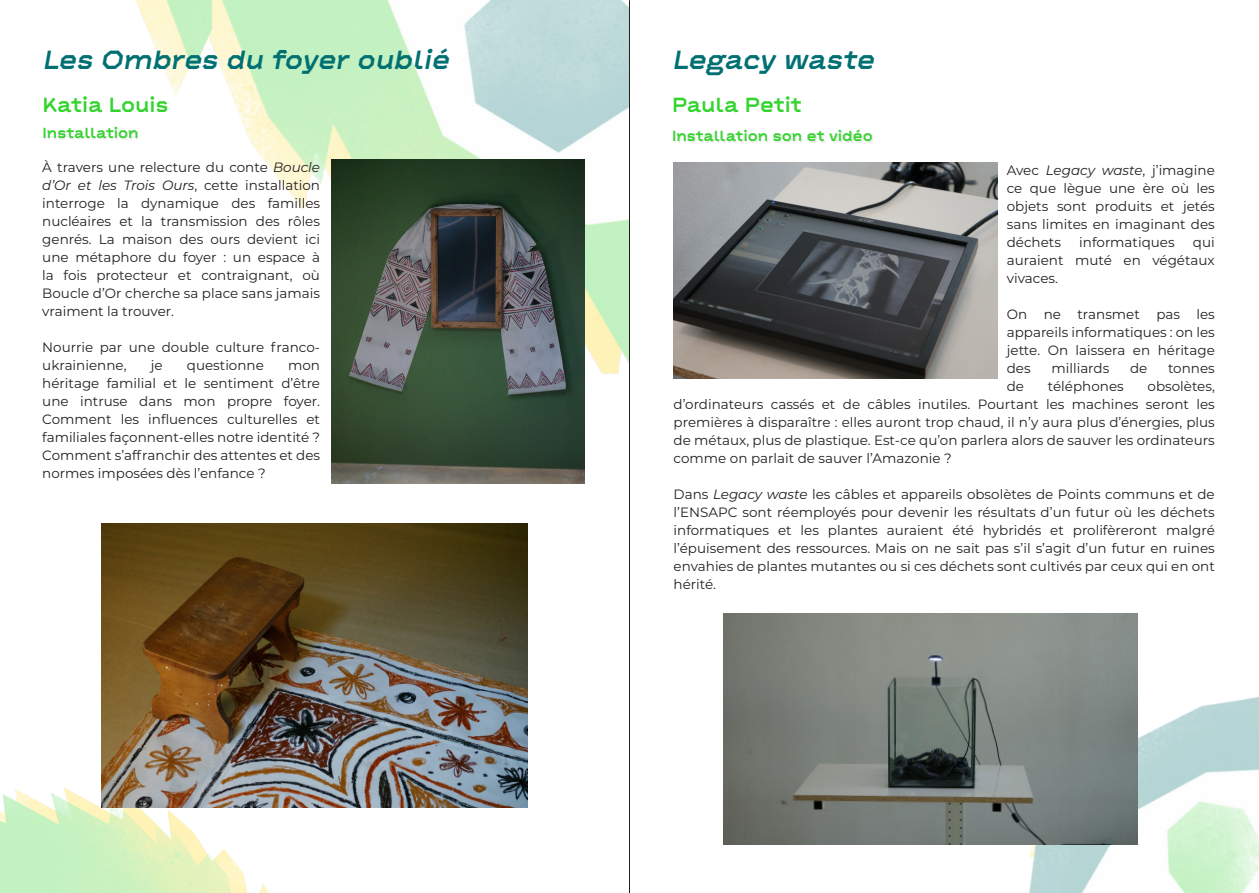
<style>
.page{position:relative;width:1259px;height:893px;background:#fff}
.page>*{position:absolute;margin:0;border:0;box-sizing:border-box;transform-origin:0 0}
.t1{font:italic 700 27px "BVH Anto Plot NEW";color:#007072}
.t2{font:700 21px "BVH Anto Plot NEW";color:#34d42f}
.t3{font:700 15px "BVH Anto Plot NEW";color:#34d42f}
.t4{font:13.5px/18px "Montserrat";color:#231f20;text-align:justify}
.s1{font-style:italic}
</style>
<div class="page">
<img style="left:44px;top:0;width:585px;height:426px">
<img style="left:0;top:665px;width:269px;height:228px">
<div style="left:674px;top:131px;width:198px;height:11px;background:#231f20;opacity:.1"></div>
<img style="left:896px;top:613px;width:363px;height:280px">
<hr style="left:629px;top:0;width:1px;height:893px;background:#231f20">
<div style="left:45px;top:128px;width:93px;height:11px;background:#231f20;opacity:.1"></div>
<img style="left:332px;top:159px;width:252px;height:325px">
<img style="left:102px;top:523px;width:426px;height:285px">
<img style="left:673px;top:162px;width:324px;height:216px">
<img style="left:723px;top:613px;width:414px;height:231px">
<p class="t1" style="left:43px;top:43px;width:413px">Les Ombres du foyer oublié</p>
<p class="t1" style="left:672px;top:43px;width:209px">Legacy waste</p>
<p class="t2" style="left:43px;top:92px;width:127px">Katia Louis</p>
<p class="t2" style="left:672px;top:92px;width:131px">Paula Petit</p>
<p class="t3" style="left:43px;top:124px;width:98px">Installation</p>
<p class="t3" style="left:672px;top:127px;width:202px">Installation son et vidéo</p>
<p class="t4" style="left:42px;top:158px;width:279px">À travers une relecture du conte <span class="s1">Boucle d’Or et les Trois Ours</span>, cette installation interroge la dynamique des familles nucléaires et la transmission des rôles genrés. La maison des ours devient ici une métaphore du foyer : un espace à la fois protecteur et contraignant, où Boucle d’Or cherche sa place sans jamais vraiment la trouver.</p>
<p class="t4" style="left:42px;top:338px;width:279px">Nourrie par une double culture franco&shy;ukrainienne,</p>
<p class="t4" style="left:151px;top:356px;width:13px">je</p>
<p class="t4" style="left:187px;top:356px;width:79px">questionne</p>
<p class="t4" style="left:42px;top:356px;width:279px;text-indent:246px">mon héritage familial et le sentiment d’être une intruse dans mon propre foyer.<br>Comment les influences culturelles et familiales façonnent-elles notre identité ?<br>Comment s’affranchir des attentes et des normes imposées dès l’enfance ?</p>
<p class="t4" style="left:1006px;top:161px;width:209px">Avec <span class="s1">Legacy waste</span>, j’imagine ce que lègue une ère où les objets sont produits et jetés sans limites en imaginant des déchets</p>
<p class="t4" style="left:1079px;top:233px;width:97px">informatiques</p>
<p class="t4" style="left:1006px;top:233px;width:209px;text-indent:186px">qui auraient muté en végétaux vivaces.</p>
<p class="t4" style="left:1006px;top:305px;width:209px">On ne transmet pas les appareils informatiques : on les jette. On laissera en héritage des</p>
<p class="t4" style="left:1051px;top:359px;width:59px">milliards</p>
<p class="t4" style="left:1130px;top:359px;width:19px">de</p>
<p class="t4" style="left:1168px;top:359px;width:48px">tonnes</p>
<p class="t4" style="left:673px;top:377px;width:543px;text-indent:474px">obsolètes, d’ordinateurs cassés et de câbles inutiles. Pourtant les machines seront les premières à disparaître : elles auront trop chaud, il n’y aura plus d’énergies, plus de métaux, plus de plastique. Est-ce qu’on parlera alors de sauver les ordinateurs comme on parlait de sauver l’Amazonie ?</p>
<p class="t4" style="left:673px;top:485px;width:543px">Dans <span class="s1">Legacy waste</span> les câbles et appareils obsolètes de Points communs et de l’ENSAPC sont réemployés pour devenir les résultats d’un futur où les déchets informatiques et les plantes auraient été hybridés et prolifèreront malgré l’épuisement des ressources. Mais on ne sait pas s’il s’agit d’un futur en ruines envahies de plantes mutantes ou si ces déchets sont cultivés par ceux qui en ont hérité.</p>
<p class="t4" style="left:1006px;top:377px;width:19px">de</p>
<p class="t4" style="left:1048px;top:377px;width:77px">téléphones</p>
</div>
